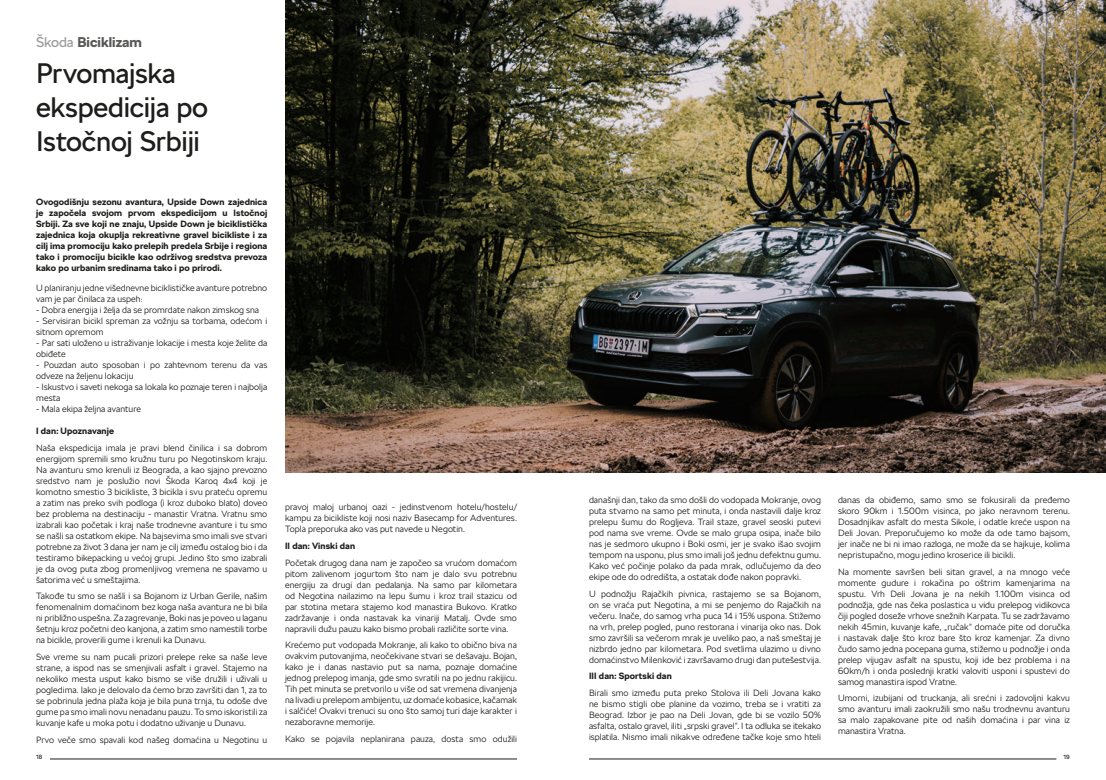
<style>
.page{position:relative;width:1106px;height:780px;background:#fff}
.page>*{position:absolute;margin:0;border:0;box-sizing:border-box;transform-origin:0 0}
.t1{font:28px/34px "SKODA Next";letter-spacing:-.01em;color:#1d1d1b}
.t2{font:700 14px "SKODA Next";color:#575756}
.t3{font:300 9px/11px "SKODA Next";letter-spacing:.005em;color:#1d1d1b;text-align:justify}
.t4{font:700 9px/11px "SKODA Next";letter-spacing:.01em;color:#1d1d1b;text-align:justify}
.t5{font:6px "SKODA Next";color:#1d1d1b}
.s1{font-weight:400;color:#9d9d9d}
</style>
<div class="page">
<hr style="left:50px;top:758px;width:467px;height:1px;background:#1d1d1b">
<hr style="left:589px;top:758px;width:467px;height:1px;background:#1d1d1b">
<img style="left:285px;top:0;width:821px;height:472px">
<h2 class="t2" style="left:36px;top:33px;width:107px"><span class="s1">Škoda</span> Biciklizam</h2>
<h1 class="t1" style="left:36px;top:57px;width:174px">Prvomajska ekspedicija po<br>Istočnoj Srbiji</h1>
<p class="t4" style="left:36px;top:197px;width:233px">Ovogodišnju sezonu avantura, Upside Down zajednica je započela svojom prvom ekspedicijom u Istočnoj Srbiji. Za sve koji ne znaju, Upside Down je biciklistička zajednica koja okuplja rekreativne gravel bicikliste i za cilj ima promociju kako prelepih predela Srbije i regiona tako i promociju bicikle kao održivog sredstva prevoza kako po urbanim sredinama tako i po prirodi.</p>
<p class="t3" style="left:36px;top:282px;width:233px">U planiranju jedne višednevne biciklističke avanture potrebno vam je par činilaca za uspeh:</p>
<p class="t3" style="left:36px;top:304px;width:224px">- Dobra energija i želja da se promrdate nakon zimskog sna</p>
<p class="t3" style="left:36px;top:315px;width:233px">- Servisiran bicikl spreman za vožnju sa torbama, odećom i sitnom opremom</p>
<p class="t3" style="left:36px;top:337px;width:233px">- Par sati uloženo u istraživanje lokacije i mesta koje želite da obiđete</p>
<p class="t3" style="left:36px;top:359px;width:233px">- Pouzdan auto sposoban i po zahtevnom terenu da vas odveze na željenu lokaciju</p>
<p class="t3" style="left:36px;top:381px;width:233px">- Iskustvo i saveti nekoga sa lokala ko poznaje teren i najbolja mesta</p>
<p class="t3" style="left:36px;top:403px;width:106px">- Mala ekipa željna avanture</p>
<p class="t4" style="left:36px;top:425px;width:79px">I dan: Upoznavanje</p>
<p class="t3" style="left:36px;top:442px;width:233px">Naša ekspedicija imala je pravi blend činilica i sa dobrom energijom spremili smo kružnu turu po Negotinskom kraju.<br>Na avanturu smo krenuli iz Beograda, a kao sjajno prevozno sredstvo nam je poslužio novi Škoda Karoq 4x4 koji je komotno smestio 3 bicikliste, 3 bicikla i svu prateću opremu a zatim nas preko svih podloga (i kroz duboko blato) doveo bez problema na destinaciju - manastir Vratna. Vratnu smo izabrali kao početak i kraj naše trodnevne avanture i tu smo se našli sa ostatkom ekipe. Na bajsevima smo imali sve stvari potrebne za život 3 dana jer nam je cilj između ostalog bio i da testiramo bikepacking u većoj grupi. Jedino što smo izabrali je da ovog puta zbog promenljivog vremena ne spavamo u šatorima već u smeštajima.</p>
<p class="t3" style="left:36px;top:590px;width:233px">Takođe tu smo se našli i sa Bojanom iz Urban Gerile, našim fenomenalnim domaćinom bez koga naša avantura ne bi bila ni približno uspešna. Za zagrevanje, Boki nas je poveo u laganu šetnju kroz početni deo kanjona, a zatim smo namestili torbe na bicikle, proverili gume i krenuli ka Dunavu.</p>
<p class="t3" style="left:36px;top:651px;width:233px">Sve vreme su nam pucali prizori prelepe reke sa naše leve strane, a ispod nas se smenjivali asfalt i gravel. Stajemo na nekoliko mesta usput kako bismo se više družili i uživali u pogledima. Iako je delovalo da ćemo brzo završiti dan 1, za to se pobrinula jedna plaža koja je bila puna trnja, tu odoše dve gume pa smo imali novu nenadanu pauzu. To smo iskoristili za kuvanje kafe u moka potu i dodatno uživanje u Dunavu.</p>
<p class="t3" style="left:36px;top:734px;width:233px">Prvo veče smo spavali kod našeg domaćina u Negotinu u</p>
<p class="t3" style="left:285px;top:501px;width:233px">pravoj maloj urbanoj oazi - jedinstvenom hotelu/hostelu/ kampu za bicikliste koji nosi naziv Basecamp for Adventures.<br>Topla preporuka ako vas put navede u Negotin.</p>
<p class="t4" style="left:285px;top:540px;width:72px">II dan: Vinski dan</p>
<p class="t3" style="left:285px;top:557px;width:233px">Početak drugog dana nam je započeo sa vrućom domaćom pitom zalivenom jogurtom što nam je dalo svu potrebnu energiju za drugi dan pedalanja. Na samo par kilometara od Negotina nailazimo na lepu šumu i kroz trail stazicu od par stotina metara stajemo kod manastira Bukovo. Kratko zadržavanje i onda nastavak ka vinariji Matalj. Ovde smo napravili dužu pauzu kako bismo probali različite sorte vina.</p>
<p class="t3" style="left:285px;top:639px;width:233px">Krećemo put vodopada Mokranje, ali kako to obično biva na ovakvim putovanjima, neočekivane stvari se dešavaju. Bojan, kako je i danas nastavio put sa nama, poznaje domaćine jednog prelepog imanja, gde smo svratili na po jednu rakijicu.<br>Tih pet minuta se pretvorilo u više od sat vremena divanjenja na livadi u prelepom ambijentu, uz domaće kobasice, kačamak i salčiće! Ovakvi trenuci su ono što samoj turi daje karakter i nezaboravne memorije.</p>
<p class="t3" style="left:285px;top:733px;width:233px">Kako se pojavila neplanirana pauza, dosta smo odužili</p>
<p class="t3" style="left:589px;top:494px;width:233px">današnji dan, tako da smo došli do vodopada Mokranje, ovog puta stvarno na samo pet minuta, i onda nastavili dalje kroz prelepu šumu do Rogljeva. Trail staze, gravel seoski putevi pod nama sve vreme. Ovde se malo grupa osipa, inače bilo nas je sedmoro ukupno i Boki osmi, jer je svako išao svojim tempom na usponu, plus smo imali još jednu defektnu gumu.<br>Kako već počinje polako da pada mrak, odlučujemo da deo ekipe ode do odredišta, a ostatak dođe nakon popravki.</p>
<p class="t3" style="left:589px;top:588px;width:233px">U podnožju Rajačkih pivnica, rastajemo se sa Bojanom, on se vraća put Negotina, a mi se penjemo do Rajačkih na večeru. Inače, do samog vrha puca 14 i 15% uspona. Stižemo na vrh, prelep pogled, puno restorana i vinarija oko nas. Dok smo završili sa večerom mrak je uveliko pao, a naš smeštaj je nizbrdo jedno par kilometara. Pod svetlima ulazimo u divno domaćinstvo Milenković i završavamo drugi dan putešestvija.</p>
<p class="t4" style="left:589px;top:670px;width:84px">III dan: Sportski dan</p>
<p class="t3" style="left:589px;top:687px;width:233px">Birali smo između puta preko Stolova ili Deli Jovana kako ne bismo stigli obe planine da vozimo, treba se i vratiti za Beograd. Izbor je pao na Deli Jovan, gde bi se vozilo 50% asfalta, ostalo gravel, iliti „srpski gravel“. I ta odluka se itekako isplatila. Nismo imali nikakve određene tačke koje smo hteli</p>
<p class="t3" style="left:838px;top:494px;width:233px">danas da obiđemo, samo smo se fokusirali da pređemo skoro 90km i 1.500m visinca, po jako neravnom terenu.<br>Dosadnjikav asfalt do mesta Sikole, i odatle kreće uspon na Deli Jovan. Preporučujemo ko može da ode tamo bajsom, jer inače ne bi ni imao razloga, ne može da se hajkuje, kolima nepristupačno, mogu jedino kroserice ili bicikli.</p>
<p class="t3" style="left:838px;top:566px;width:233px">Na momente savršen beli sitan gravel, a na mnogo veće momente gudure i rokačina po oštrim kamenjarima na spustu. Vrh Deli Jovana je na nekih 1.100m visinca od podnožja, gde nas čeka poslastica u vidu prelepog vidikovca čiji pogled doseže vrhove snežnih Karpata. Tu se zadržavamo nekih 45min, kuvanje kafe, „ručak“ domaće pite od doručka i nastavak dalje što kroz bare što kroz kamenjar. Za divno čudo samo jedna pocepana guma, stižemo u podnožje i onda prelep vijugav asfalt na spustu, koji ide bez problema i na 60km/h i onda poslednji kratki valoviti usponi i spustevi do samog manastira ispod Vratne.</p>
<p class="t3" style="left:838px;top:692px;width:233px">Umorni, izubijani od truckanja, ali srećni i zadovoljni kakvu smo avanturu imali zaokružili smo našu trodnevnu avanturu sa malo zapakovane pite od naših domaćina i par vina iz manastira Vratna.</p>
<p class="t5" style="left:36px;top:753px;width:8px">18</p>
<p class="t5" style="left:1063px;top:753px;width:8px">19</p>
</div>
